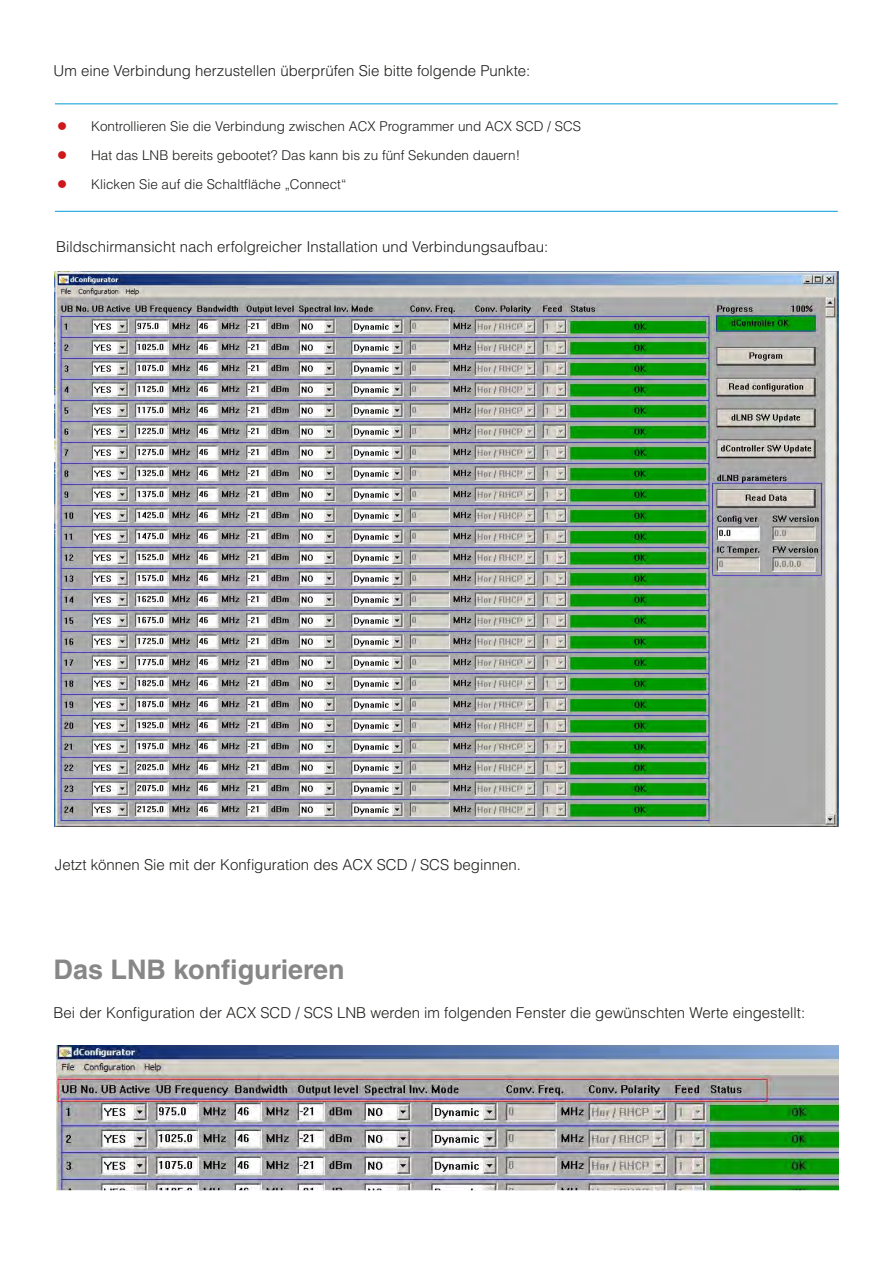
<style>
.page{position:relative;width:893px;height:1263px;background:#fff}
.page>*{position:absolute;margin:0;border:0;box-sizing:border-box;transform-origin:0 0}
.t1{font:700 27px "Helvetica LT Std";color:#878787}
.t2{font:300 15px "Helvetica LT Std";color:#1d1d1b}
.t3{font:300 13.5px "Helvetica LT Std";color:#1d1d1b}
</style>
<div class="page">
<hr style="left:55px;top:103px;width:783px;height:1px;background:#009bd9">
<hr style="left:55px;top:211px;width:783px;height:1px;background:#009bd9">
<img style="left:55px;top:272px;width:783px;height:554px">
<img style="left:56px;top:1045px;width:782px;height:145px">
<p class="t2" style="left:54px;top:61px;width:478px">Um eine Verbindung herzustellen überprüfen Sie bitte folgende Punkte:</p>
<p class="t3" style="left:91px;top:118px;width:491px">Kontrollieren Sie die Verbindung zwischen ACX Programmer und ACX SCD / SCS</p>
<p class="t3" style="left:91px;top:147px;width:431px">Hat das LNB bereits gebootet? Das kann bis zu fünf Sekunden dauern!</p>
<p class="t3" style="left:91px;top:176px;width:257px">Klicken Sie auf die Schaltfläche „Connect“</p>
<p class="t2" style="left:56px;top:237px;width:494px">Bildschirmansicht nach erfolgreicher Installation und Verbindungsaufbau:</p>
<p class="t2" style="left:55px;top:855px;width:467px">Jetzt können Sie mit der Konfiguration des ACX SCD / SCS beginnen.</p>
<p class="t1" style="left:54px;top:953px;width:293px">Das LNB konfigurieren</p>
<p class="t2" style="left:54px;top:1003px;width:753px">Bei der Konfiguration der ACX SCD / SCS LNB werden im folgenden Fenster die gewünschten Werte eingestellt:</p>
</div>
